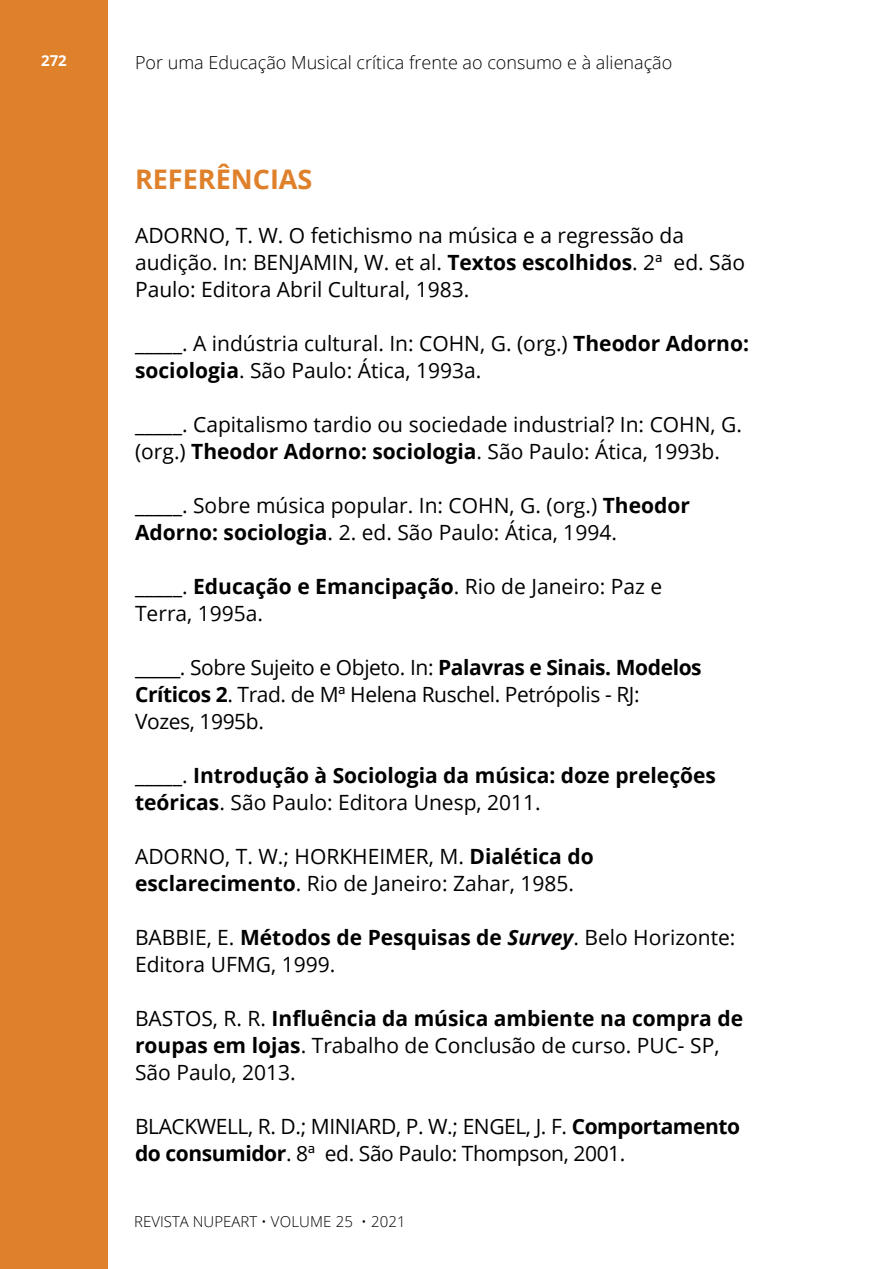
<style>
.page{position:relative;width:891px;height:1269px;background:#fff}
.page>*{position:absolute;margin:0;border:0;box-sizing:border-box;transform-origin:0 0}
.t1{font:700 27px "Open Sans";color:#df802a}
.t2{font:21px/27px "Open Sans";color:#000}
.t3{font:21px/27px "Open Sans";letter-spacing:-.02em;color:#000}
.t4{font:700 21px/27px "Open Sans";color:#000}
.t5{font:300 18px "Open Sans";color:#000}
.t6{font:300 15px "Open Sans";color:#000}
.t7{font:700 15px "Open Sans";color:#fff}
.s1{font-weight:700}
.s2{font-weight:400}
.s3{font-weight:700;font-style:italic}
</style>
<div class="page">
<div style="left:0;top:0;width:108px;height:1269px;background:#df802a"></div>
<p class="t7" style="left:41px;top:50px;width:27px">272</p>
<p class="t5" style="left:135px;top:50px;width:539px">Por uma Educação Musical crítica frente ao consumo e à alienação</p>
<p class="t1" style="left:135px;top:160px;width:179px">REFERÊNCIAS</p>
<p class="t2" style="left:135px;top:221px;width:612px">ADORNO, T. W. O fetichismo na música e a regressão da audição. In: BENJAMIN, W. et al. <span class="s1">Textos escolhidos</span>. 2ª ed. São<br>Paulo: Editora Abril Cultural, 1983.</p>
<p class="t2" style="left:135px;top:329px;width:615px">_____. A indústria cultural. In: COHN, G. (org.) <span class="s1">Theodor Adorno: sociologia</span>. São Paulo: Ática, 1993a.</p>
<p class="t2" style="left:135px;top:410px;width:609px">_____. Capitalismo tardio ou sociedade industrial? In: COHN, G. (org.) <span class="s1">Theodor Adorno: sociologia</span>. São Paulo: Ática, 1993b.</p>
<p class="t2" style="left:135px;top:491px;width:556px">_____. Sobre música popular. In: COHN, G. (org.) <span class="s1">Theodor<br>Adorno: sociologia</span>. 2. ed. São Paulo: Ática, 1994.</p>
<p class="t2" style="left:135px;top:572px;width:529px">_____. <span class="s1">Educação e Emancipação</span>. Rio de Janeiro: Paz e<br>Terra, 1995a.</p>
<p class="t3" style="left:135px;top:653px;width:568px">_____. Sobre Sujeito e Objeto. In: <span class="s1">Palavras e Sinais. Modelos<br>Críticos 2</span>. Trad. de Mª Helena Ruschel. Petrópolis - RJ:<br>Vozes, 1995b.</p>
<p class="t4" style="left:135px;top:761px;width:582px"><span class="s2">_____.</span> Introdução à Sociologia da música: doze preleções teóricas<span class="s2">. São Paulo: Editora Unesp, 2011.</span></p>
<p class="t2" style="left:135px;top:842px;width:460px">ADORNO, T. W.; HORKHEIMER, M. <span class="s1">Dialética do esclarecimento</span>. Rio de Janeiro: Zahar, 1985.</p>
<p class="t2" style="left:135px;top:923px;width:602px">BABBIE, E. <span class="s1">Métodos de Pesquisas de</span> <span class="s3">Survey</span>. Belo Horizonte:<br>Editora UFMG, 1999.</p>
<p class="t2" style="left:135px;top:1004px;width:610px">BASTOS, R. R. <span class="s1">Influência da música ambiente na compra de roupas em lojas</span>. Trabalho de Conclusão de curso. PUC- SP,<br>São Paulo, 2013.</p>
<p class="t3" style="left:135px;top:1112px;width:607px">BLACKWELL, R. D.; MINIARD, P. W.; ENGEL, J. F. <span class="s1">Comportamento do consumidor</span>. 8ª ed. São Paulo: Thompson, 2001.</p>
<p class="t6" style="left:134px;top:1211px;width:273px">REVISTA NUPEART • VOLUME 25 • 2021</p>
</div>
